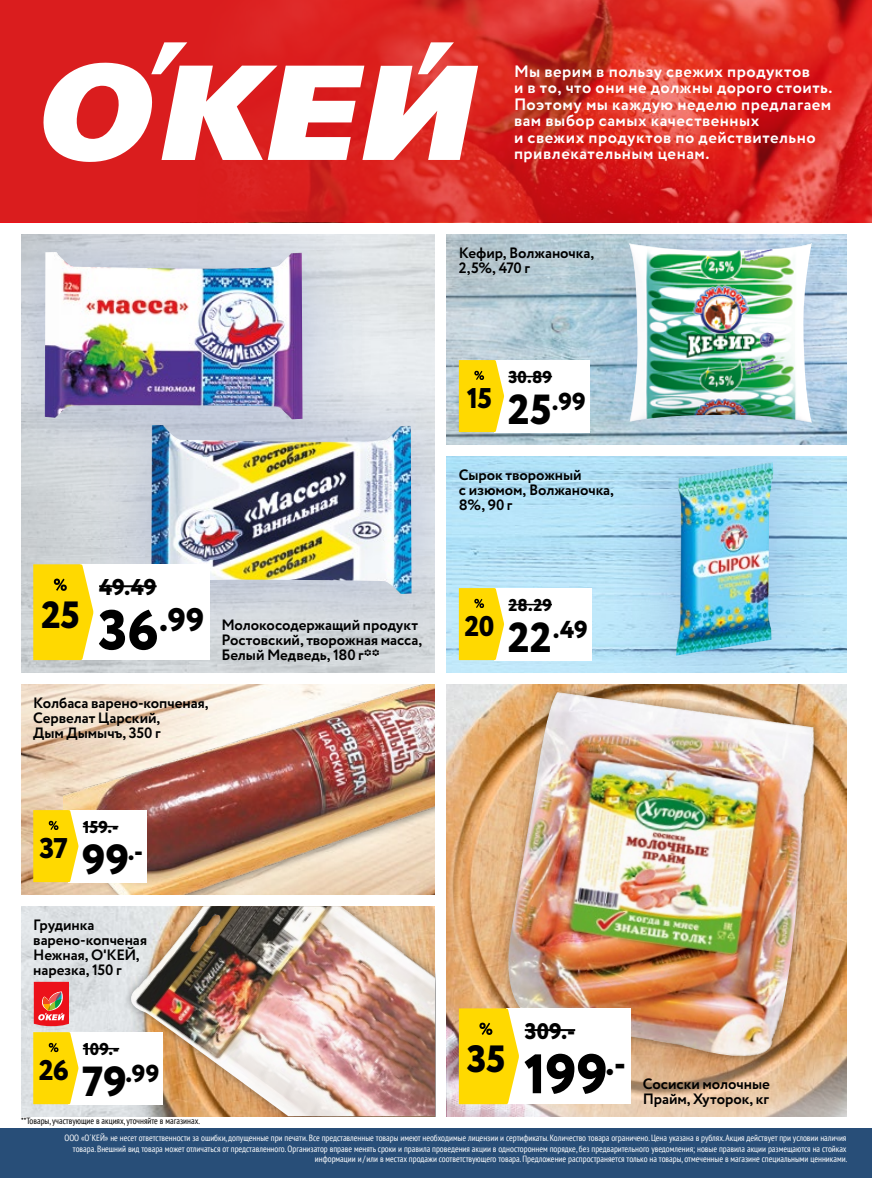
<style>
.page{position:relative;width:872px;height:1178px;background:#fff}
.page>*{position:absolute;margin:0;border:0;box-sizing:border-box;transform-origin:0 0}
.t1{font:800 55.5px "Circe";color:#000}
.t2{font:800 42px "Circe";color:#000}
.t3{font:800 37.95px "Circe";color:#000}
.t4{font:800 32.55px "Circe";color:#000}
.t5{font:800 28.5px "Circe";letter-spacing:-.025em;color:#000}
.t6{font:800 24.45px "Circe";color:#000}
.t7{font:800 22.8px "Circe";color:#000}
.t8{font:800 22.5px "Circe";color:#000}
.t9{font:800 17.1px "Circe";letter-spacing:.005em;color:#000}
.t10{font:700 16.5px/16.5px "Circe";letter-spacing:.03em;color:#fff}
.t11{font:700 15px/15px "Circe";letter-spacing:-.005em;color:#000}
.t12{font:condensed 9px/10.5px "PT Sans";color:#fff;text-align:right}
.t13{font:condensed 9px "PT Sans";color:#000}
.s1{font-size:42px}
.s2{font-size:55.8px}
</style>
<div class="page">
<img style="left:21px;top:779px;width:43px;height:115px">
<img style="left:447px;top:684px;width:399px;height:336px">
<img style="left:21px;top:906px;width:101px;height:210px">
<img style="left:447px;top:234px;width:116px;height:210px">
<img style="left:447px;top:456px;width:399px;height:216px">
<svg style="left:447px;top:1020px;width:399px;height:96px;background:#d6b89e"></svg>
<svg style="left:21px;top:684px;width:43px;height:95px;background:#e7d0b8"></svg>
<div style="left:500px;top:684px;width:322px;height:380px;background:#000;opacity:.33"></div>
<img style="left:498px;top:692px;width:319px;height:370px">
<img style="left:64px;top:684px;width:371px;height:210px">
<img style="left:127px;top:906px;width:308px;height:210px">
<div style="left:563px;top:234px;width:283px;height:210px;background:#445dad;opacity:.3"></div>
<img style="left:628px;top:243px;width:184px;height:180px">
<div style="left:608px;top:456px;width:233px;height:216px;background:#445dad;opacity:.3"></div>
<img style="left:676px;top:462px;width:97px;height:194px">
<div style="left:21px;top:234px;width:352px;height:250px;background:#445dad;opacity:.3"></div>
<img style="left:45px;top:252px;width:257px;height:167px">
<div style="left:80px;top:360px;width:355px;height:299px;background:#445dad;opacity:.3"></div>
<img style="left:151px;top:425px;width:260px;height:169px">
<svg style="left:34px;top:982px;width:35px;height:44px;background:#e33c39"></svg>
<div style="left:0;top:1128px;width:872px;height:50px;background:#284e78"></div>
<div style="left:69px;top:810px;width:78px;height:72px;background:#fff"></div>
<hr style="left:83px;top:826px;width:35px;height:1px;background:#000">
<svg style="left:33px;top:810px;width:45px;height:72px;background:#fbd815"></svg>
<div style="left:69px;top:1032px;width:94px;height:72px;background:#fff"></div>
<hr style="left:83px;top:1048px;width:36px;height:1px;background:#000">
<svg style="left:33px;top:1032px;width:45px;height:72px;background:#fbd916"></svg>
<div style="left:80px;top:564px;width:129px;height:96px;background:#fff"></div>
<hr style="left:99px;top:585px;width:58px;height:2px;background:#000">
<svg style="left:33px;top:564px;width:60px;height:96px;background:#fbd917"></svg>
<div style="left:494px;top:360px;width:95px;height:72px;background:#fff"></div>
<hr style="left:508px;top:376px;width:44px;height:1px;background:#000">
<svg style="left:459px;top:360px;width:45px;height:72px;background:#fbd917"></svg>
<div style="left:494px;top:588px;width:98px;height:72px;background:#fff"></div>
<hr style="left:508px;top:604px;width:44px;height:1px;background:#000">
<svg style="left:459px;top:588px;width:45px;height:72px;background:#fbd917"></svg>
<div style="left:506px;top:1008px;width:125px;height:96px;background:#fff"></div>
<hr style="left:525px;top:1029px;width:50px;height:2px;background:#000">
<svg style="left:459px;top:1008px;width:60px;height:96px;background:#fbd917"></svg>
<img style="left:703px;top:0;width:169px;height:222px">
<svg style="left:0;top:0;width:703px;height:222px;background:#d72521"></svg>
<svg style="left:38px;top:42px;width:440px;height:121px"></svg>
<h3 class="t10" style="left:514px;top:64px;width:320px">Мы верим в пользу свежих продуктов<br>и в то, что они не должны дорого стоить.<br>Поэтому мы каждую неделю предлагаем вам выбор самых качественных<br>и свежих продуктов по действительно привлекательным ценам.</h3>
<h3 class="t11" style="left:459px;top:246px;width:137px">Кефир, Волжаночка,<br>2,5%, 470 г</h3>
<h3 class="t5" style="left:467px;top:379px;width:27px">15</h3>
<h3 class="t9" style="left:508px;top:366px;width:45px">30.89</h3>
<h3 class="t6" style="left:508px;top:385px;width:80px"><span class="s1">25</span>.99</h3>
<h3 class="t3" style="left:41px;top:589px;width:40px">25</h3>
<h3 class="t7" style="left:99px;top:572px;width:59px">49.49</h3>
<h3 class="t4" style="left:98px;top:598px;width:108px"><span class="s2">36</span>.99</h3>
<h3 class="t11" style="left:33px;top:696px;width:177px">Колбаса варено-копченая,<br>Сервелат Царский,<br>Дым Дымычъ, 350 г</h3>
<h3 class="t11" style="left:221px;top:618px;width:202px">Молокосодержащий продукт<br>Ростовский, творожная масса,<br>Белый Медведь, 180 г**</h3>
<h3 class="t5" style="left:39px;top:829px;width:30px">37</h3>
<h3 class="t9" style="left:83px;top:816px;width:37px">159.-</h3>
<h2 class="t2" style="left:82px;top:831px;width:62px">99<sup>.-</sup></h2>
<h3 class="t11" style="left:33px;top:918px;width:115px">Грудинка варено-копченая<br>Нежная, О'КЕЙ, нарезка, 150 г</h3>
<h3 class="t11" style="left:459px;top:468px;width:157px">Сырок творожный<br>с изюмом, Волжаночка,<br>8%, 90 г</h3>
<h3 class="t5" style="left:464px;top:607px;width:31px">20</h3>
<h3 class="t9" style="left:508px;top:594px;width:45px">28.29</h3>
<h3 class="t6" style="left:508px;top:613px;width:82px"><span class="s1">22</span>.49</h3>
<h3 class="t8" style="left:525px;top:1016px;width:52px">309.-</h3>
<h3 class="t9" style="left:83px;top:1038px;width:38px">109.-</h3>
<h3 class="t3" style="left:467px;top:1033px;width:40px">35</h3>
<h1 class="t1" style="left:524px;top:1036px;width:104px">199<sup>.-</sup></h1>
<h3 class="t5" style="left:39px;top:1051px;width:32px">26</h3>
<h3 class="t6" style="left:82px;top:1057px;width:79px"><span class="s1">79</span>.99</h3>
<h3 class="t11" style="left:643px;top:1077px;width:128px">Сосиски молочные<br>Прайм, Хуторок, кг</h3>
<p class="t12" style="left:64px;top:1132px;width:784px">ООО «О´КЕЙ» не несет ответственности за ошибки, допущенные при печати. Все представленные товары имеют необходимые лицензии и сертификаты. Количество товара ограничено. Цена указана в рублях. Акция действует при условии наличия товара. Внешний вид товара может отличаться от представленного. Организатор вправе менять сроки и правила проведения акции в одностороннем порядке, без предварительного уведомления; новые правила акции размещаются на стойках информации и / или в местах продажи соответствующего товара. Предложение распространяется только на товары, отмеченные в магазине специальными ценниками.</p>
<p class="t13" style="left:21px;top:1115px;width:180px">**Товары, участвующие в акциях, уточняйте в магазинах.</p>
</div>
